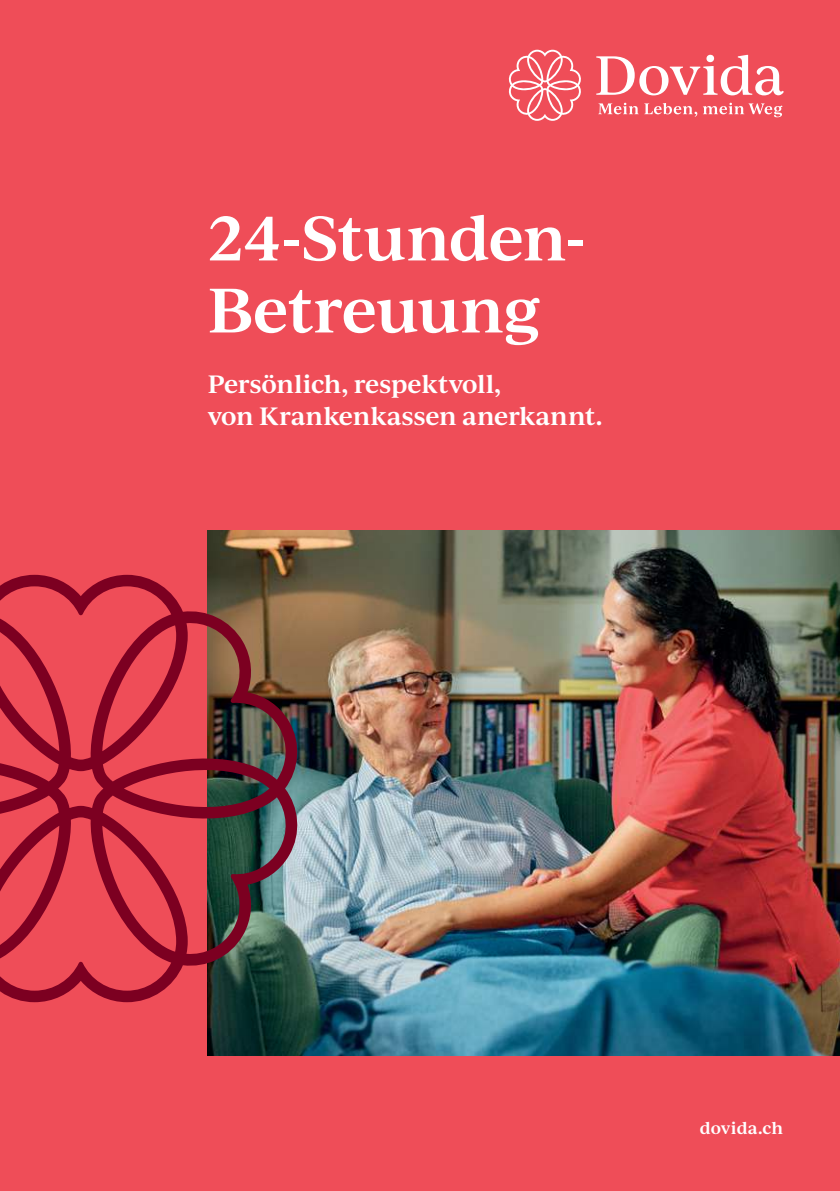
<style>
.page{position:relative;width:840px;height:1191px;background:#fff}
.page>*{position:absolute;margin:0;border:0;box-sizing:border-box;transform-origin:0 0}
.t1{font:600 60px/72px "Ivy Journal";letter-spacing:-.02em;color:#fff}
.t2{font:600 24px/32px "Ivy Journal";letter-spacing:-.005em;color:#fff}
.t3{font:600 16px "Ivy Journal";color:#fff}
</style>
<div class="page">
<div style="left:0;top:0;width:839px;height:1191px;background:#ef4d58"></div>
<img style="left:207px;top:531px;width:632px;height:524px">
<svg style="left:0;top:575px;width:297px;height:427px"></svg>
<svg style="left:508px;top:50px;width:73px;height:71px"></svg>
<svg style="left:596px;top:55px;width:187px;height:40px"></svg>
<svg style="left:598px;top:103px;width:40px;height:11px"></svg>
<svg style="left:644px;top:103px;width:138px;height:14px"></svg>
<h1 class="t1" style="left:207px;top:207px;width:379px">24-Stunden-<br>Betreuung</h1>
<p class="t2" style="left:207px;top:370px;width:396px">Persönlich, respektvoll,<br>von Krankenkassen anerkannt.</p>
<p class="t3" style="left:699px;top:1121px;width:85px">dovida.ch</p>
</div>
